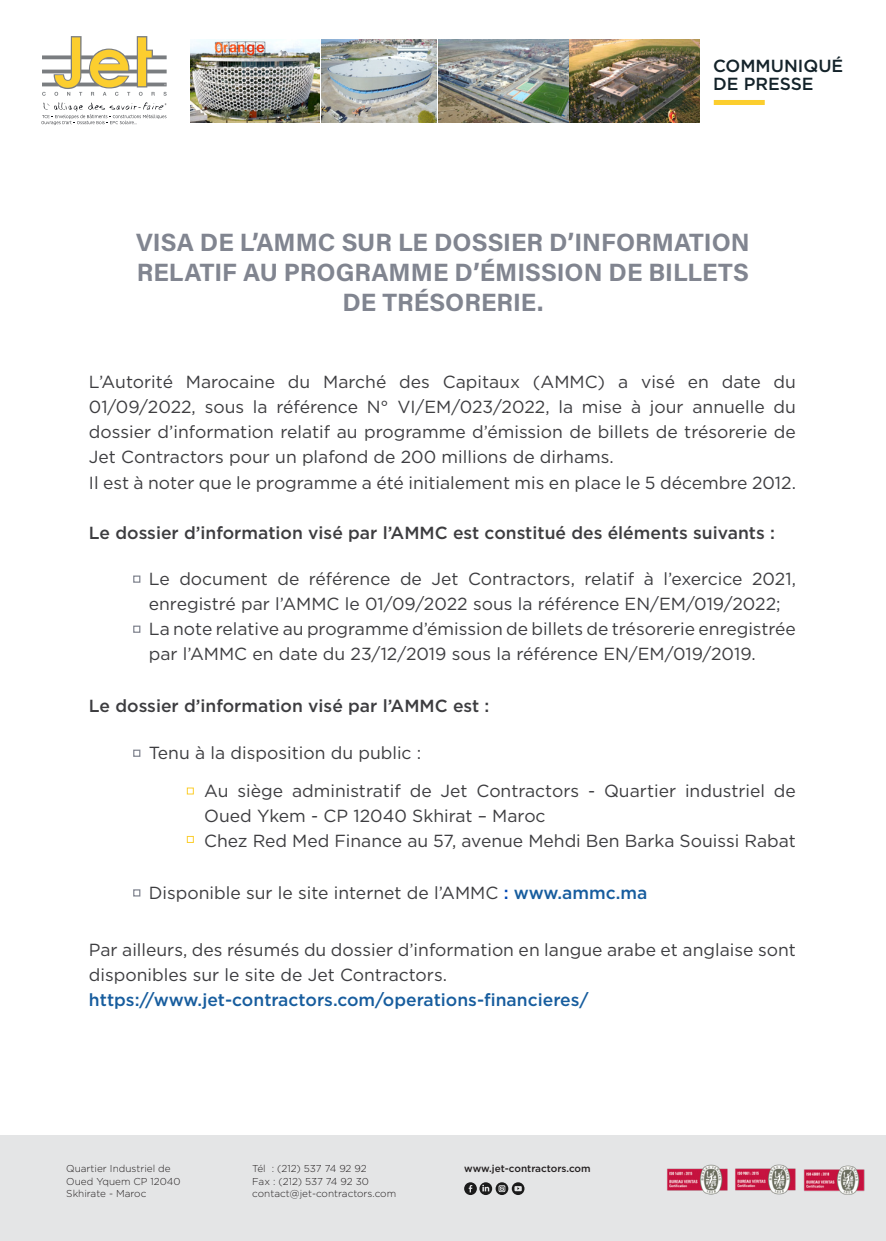
<style>
.page{position:relative;width:886px;height:1241px;background:#fff}
.page>*{position:absolute;margin:0;border:0;box-sizing:border-box;transform-origin:0 0}
.t1{font:25px/30px "Acumin Variable Concept";letter-spacing:.035em;color:#818590}
.t2{font:17.5px/25px "Gotham";color:#3d3d40}
.t3{font:500 17.5px "Gotham";color:#3d3d40}
.t4{font:500 17.5px "Gotham";color:#175d9e}
.t5{font:500 17.5px "Gotham";color:#14232a}
.t6{font:300 10px "Gotham";color:#231f20}
.t7{font:500 10px "Gotham";color:#231f20}
.s1{font-weight:500;color:#0048b4}
.s2{font-weight:500;color:#175d9e}
</style>
<div class="page">
<div style="left:0;top:1135px;width:886px;height:105px;background:#e4e5e6"></div>
<svg style="left:464px;top:1182px;width:60px;height:12px"></svg>
<img style="left:190px;top:39px;width:130px;height:83px">
<img style="left:322px;top:39px;width:246px;height:83px">
<img style="left:570px;top:39px;width:129px;height:83px">
<svg style="left:42px;top:36px;width:125px;height:60px"></svg>
<div style="left:714px;top:100px;width:51px;height:5px;background:#fcce2e"></div>
<svg style="left:41px;top:102px;width:126px;height:23px"></svg>
<img style="left:803px;top:1165px;width:62px;height:29px">
<img style="left:735px;top:1164px;width:61px;height:30px">
<img style="left:667px;top:1164px;width:60px;height:30px">
<div style="left:133px;top:575px;width:7px;height:7px;border:1px solid #818590"></div>
<div style="left:133px;top:749px;width:7px;height:7px;border:1px solid #818590"></div>
<div style="left:133px;top:889px;width:7px;height:7px;border:1px solid #818590"></div>
<div style="left:187px;top:787px;width:7px;height:7px;border:1px solid #fcce2e"></div>
<div style="left:187px;top:836px;width:7px;height:6px;border:1px solid #fcce2e"></div>
<div style="left:133px;top:625px;width:7px;height:7px;border:1px solid #818590"></div>
<p class="t5" style="left:713px;top:54px;width:132px">COMMUNIQUÉ</p>
<p class="t5" style="left:713px;top:72px;width:102px">DE PRESSE</p>
<p class="t1" style="left:136px;top:226px;width:615px">VISA DE L’AMMC SUR LE DOSSIER D’INFORMATION<br>RELATIF AU PROGRAMME D’ÉMISSION DE BILLETS</p>
<p class="t1" style="left:342px;top:286px;width:200px">DE TRÉSORERIE.</p>
<p class="t2" style="left:89px;top:369px;width:708px;text-align:justify">L’Autorité Marocaine du Marché des Capitaux (AMMC) a visé en date du 01/09/2022, sous la référence N° VI/EM/023/2022, la mise à jour annuelle du dossier d’information relatif au programme d’émission de billets de trésorerie de Jet Contractors pour un plafond de 200 millions de dirhams.</p>
<p class="t2" style="left:89px;top:469px;width:708px">Il est à noter que le programme a été initialement mis en place le 5 décembre 2012.</p>
<p class="t3" style="left:89px;top:521px;width:687px">Le dossier d’information visé par l’AMMC est constitué des éléments suivants :</p>
<p class="t2" style="left:149px;top:565px;width:649px">Le document de référence de Jet Contractors, relatif à l’exercice 2021, enregistré par l’AMMC le 01/09/2022 sous la référence EN/EM/019/2022;</p>
<p class="t2" style="left:149px;top:615px;width:649px">La note relative au programme d’émission de billets de trésorerie enregistrée par l’AMMC en date du 23/12/2019 sous la référence EN/EM/019/2019.</p>
<p class="t3" style="left:89px;top:694px;width:402px">Le dossier d’information visé par l’AMMC est :</p>
<p class="t2" style="left:149px;top:739px;width:274px">Tenu à la disposition du public :</p>
<p class="t2" style="left:204px;top:777px;width:593px">Au siège administratif de Jet Contractors - Quartier industriel de<br>Oued Ykem - CP 12040 Skhirat – Maroc</p>
<p class="t2" style="left:204px;top:827px;width:593px">Chez Red Med Finance au 57, avenue Mehdi Ben Barka Souissi Rabat</p>
<p class="t2" style="left:149px;top:879px;width:500px">Disponible sur le site internet de l’AMMC <span class="s1">:</span> <span class="s2">www.ammc.ma</span></p>
<p class="t2" style="left:89px;top:936px;width:708px">Par ailleurs, des résumés du dossier d’information en langue arabe et anglaise sont disponibles sur le site de Jet Contractors.</p>
<p class="t4" style="left:89px;top:988px;width:501px">https://www.jet-contractors.com/operations-financieres/</p>
<p class="t6" style="left:66px;top:1162px;width:106px">Quartier Industriel de</p>
<p class="t6" style="left:66px;top:1174px;width:116px">Oued Yquem CP 12040</p>
<p class="t6" style="left:66px;top:1187px;width:82px">Skhirate - Maroc</p>
<p class="t6" style="left:252px;top:1162px;width:116px">Tél : (212) 537 74 92 92</p>
<p class="t6" style="left:252px;top:1174px;width:118px">Fax : (212) 537 74 92 30</p>
<p class="t6" style="left:252px;top:1187px;width:145px">contact@jet-contractors.com</p>
<p class="t7" style="left:464px;top:1162px;width:128px">www.jet-contractors.com</p>
</div>
